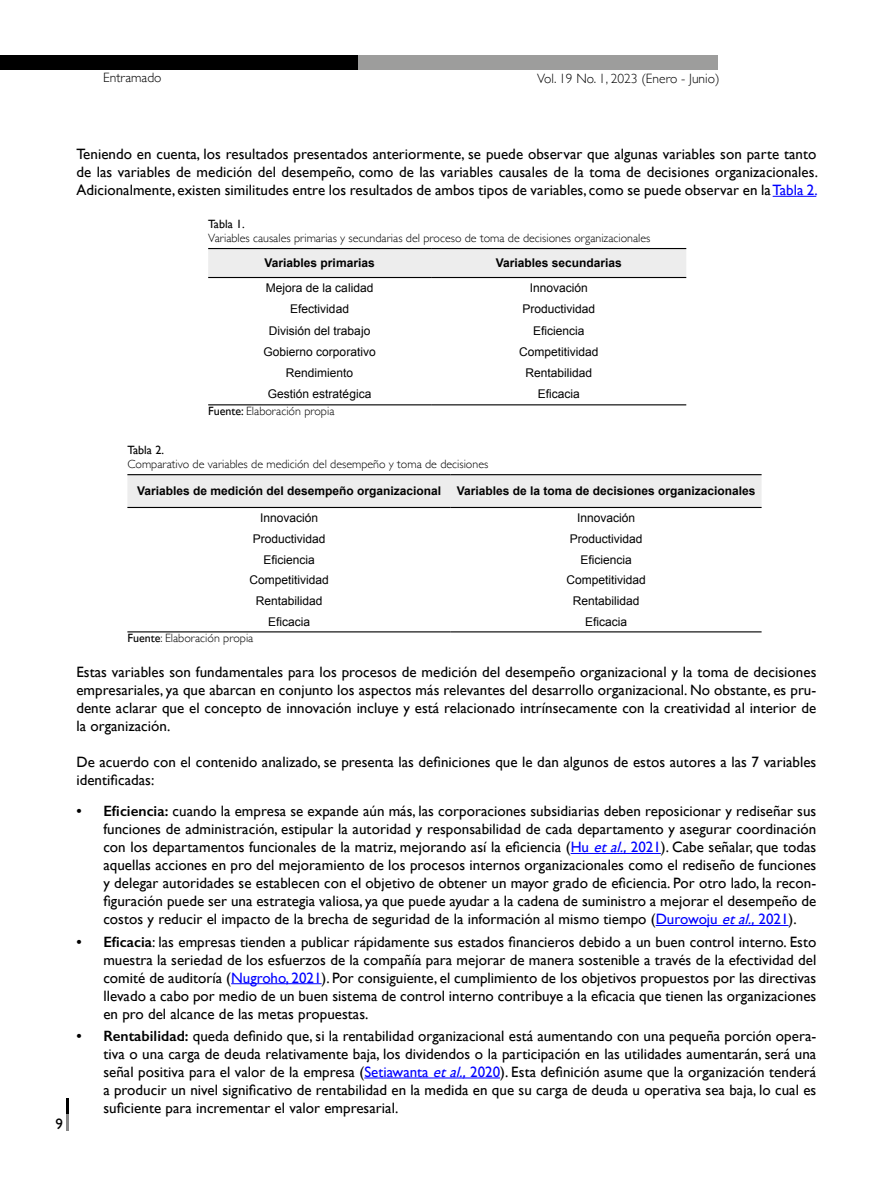
<style>
.page{position:relative;width:893px;height:1188px;background:#fff}
.page>*{position:absolute;margin:0;border:0;box-sizing:border-box;transform-origin:0 0}
.t1{font:15px/18px "Gill Sans";letter-spacing:.005em;color:#000;text-align:justify}
.t2{font:300 13.5px "Gill Sans";color:#000}
.t3{font:12px "Arial";color:#000}
.t4{font:300 12px "Gill Sans";color:#000}
.t5{font:700 12px "Arial";color:#000}
.t6{font:12px "Gill Sans";color:#000}
.s1{color:#00f}
.s2{font-weight:400}
.s3{font-weight:600}
.s4{font-style:italic;color:#00f}
</style>
<div class="page">
<svg style="left:66px;top:1099px;width:2px;height:31px"></svg>
<div style="left:358px;top:55px;width:360px;height:15px;background:#9d9d9c"></div>
<div style="left:0;top:55px;width:358px;height:15px;background:#000"></div>
<hr style="left:773px;top:196px;width:43px;height:1px;background:#00f">
<hr style="left:571px;top:853px;width:90px;height:1px;background:#00f">
<hr style="left:656px;top:925px;width:133px;height:1px;background:#00f">
<hr style="left:231px;top:983px;width:91px;height:1px;background:#00f">
<hr style="left:364px;top:1078px;width:136px;height:1px;background:#00f">
<svg style="left:208px;top:249px;width:478px;height:28px;background:#ebebeb"></svg>
<hr style="left:208px;top:248px;width:223px;height:1px;background:#000">
<hr style="left:431px;top:248px;width:255px;height:1px;background:#000">
<hr style="left:208px;top:277px;width:223px;height:1px;background:#000">
<hr style="left:431px;top:277px;width:255px;height:1px;background:#000">
<hr style="left:208px;top:404px;width:223px;height:1px;background:#000">
<hr style="left:431px;top:404px;width:255px;height:1px;background:#000">
<div style="left:127px;top:475px;width:635px;height:32px;background:#ededed"></div>
<hr style="left:127px;top:474px;width:324px;height:1px;background:#000">
<hr style="left:451px;top:474px;width:311px;height:1px;background:#000">
<hr style="left:127px;top:507px;width:324px;height:1px;background:#000">
<hr style="left:451px;top:507px;width:311px;height:1px;background:#000">
<hr style="left:127px;top:631px;width:324px;height:1px;background:#000">
<hr style="left:451px;top:631px;width:311px;height:1px;background:#000">
<p class="t2" style="left:103px;top:67px;width:60px">Entramado</p>
<p class="t2" style="left:537px;top:68px;width:184px">Vol. 19 No. 1, 2023 (Enero - Junio)</p>
<p class="t1" style="left:55px;top:1115px;width:9px">9</p>
<p class="t1" style="left:47px;top:1116px;width:17px">78</p>
<p class="t1" style="left:76px;top:145px;width:743px">Teniendo en cuenta, los resultados presentados anteriormente, se puede observar que algunas variables son parte tanto de las variables de medición del desempeño, como de las variables causales de la toma de decisiones organizacionales.<br>Adicionalmente, existen similitudes entre los resultados de ambos tipos de variables, como se puede observar en la <span class="s1">Tabla 2.</span></p>
<p class="t6" style="left:208px;top:216px;width:38px">Tabla 1.</p>
<p class="t4" style="left:208px;top:229px;width:444px">Variables causales primarias y secundarias del proceso de toma de decisiones organizacionales</p>
<p class="t5" style="left:265px;top:255px;width:112px">Variables primarias</p>
<p class="t5" style="left:496px;top:255px;width:128px">Variables secundarias</p>
<p class="t3" style="left:266px;top:280px;width:109px">Mejora de la calidad</p>
<p class="t3" style="left:530px;top:280px;width:60px">Innovación</p>
<p class="t3" style="left:290px;top:301px;width:60px">Efectividad</p>
<p class="t3" style="left:522px;top:301px;width:74px">Productividad</p>
<p class="t3" style="left:269px;top:323px;width:103px">División del trabajo</p>
<p class="t3" style="left:533px;top:323px;width:53px">Eficiencia</p>
<p class="t3" style="left:264px;top:344px;width:114px">Gobierno corporativo</p>
<p class="t3" style="left:519px;top:344px;width:81px">Competitividad</p>
<p class="t3" style="left:286px;top:365px;width:69px">Rendimiento</p>
<p class="t3" style="left:525px;top:365px;width:68px">Rentabilidad</p>
<p class="t3" style="left:268px;top:386px;width:105px">Gestión estratégica</p>
<p class="t3" style="left:538px;top:386px;width:44px">Eficacia</p>
<p class="t4" style="left:208px;top:402px;width:128px"><span class="s2">Fuente:</span> Elaboración propia</p>
<p class="t6" style="left:127px;top:443px;width:38px">Tabla 2.</p>
<p class="t4" style="left:127px;top:455px;width:362px">Comparativo de variables de medición del desempeño y toma de decisiones</p>
<p class="t5" style="left:137px;top:483px;width:306px">Variables de medición del desempeño organizacional</p>
<p class="t5" style="left:457px;top:483px;width:300px">Variables de la toma de decisiones organizacionales</p>
<p class="t3" style="left:260px;top:510px;width:60px">Innovación</p>
<p class="t3" style="left:577px;top:510px;width:60px">Innovación</p>
<p class="t3" style="left:253px;top:531px;width:74px">Productividad</p>
<p class="t3" style="left:570px;top:531px;width:74px">Productividad</p>
<p class="t3" style="left:263px;top:552px;width:53px">Eficiencia</p>
<p class="t3" style="left:580px;top:552px;width:53px">Eficiencia</p>
<p class="t3" style="left:249px;top:572px;width:81px">Competitividad</p>
<p class="t3" style="left:566px;top:572px;width:81px">Competitividad</p>
<p class="t3" style="left:256px;top:593px;width:68px">Rentabilidad</p>
<p class="t3" style="left:573px;top:593px;width:68px">Rentabilidad</p>
<p class="t3" style="left:268px;top:614px;width:44px">Eficacia</p>
<p class="t3" style="left:585px;top:614px;width:44px">Eficacia</p>
<p class="t4" style="left:127px;top:629px;width:128px"><span class="s2">Fuente</span>: Elaboración propia</p>
<p class="t1" style="left:76px;top:663px;width:742px">Estas variables son fundamentales para los procesos de medición del desempeño organizacional y la toma de decisiones empresariales, ya que abarcan en conjunto los aspectos más relevantes del desarrollo organizacional. No obstante, es pru&shy;dente aclarar que el concepto de innovación incluye y está relacionado intrínsecamente con la creatividad al interior de la organización.</p>
<p class="t1" style="left:76px;top:753px;width:741px">De acuerdo con el contenido analizado, se presenta las definiciones que le dan algunos de estos autores a las 7 variables identificadas:</p>
<p class="t1" style="left:103px;top:802px;width:714px;text-indent:-27px"><span class="s3">• Eficiencia:</span> cuando la empresa se expande aún más, las corporaciones subsidiarias deben reposicionar y rediseñar sus funciones de administración, estipular la autoridad y responsabilidad de cada departamento y asegurar coordinación con los departamentos funcionales de la matriz, mejorando así la eficiencia (<span class="s1">Hu</span> <span class="s4">etal.,</span><span class="s1">2021</span>). Cabe señalar, que todas aquellas acciones en pro del mejoramiento de los procesos internos organizacionales como el rediseño de funciones y delegar autoridades se establecen con el objetivo de obtener un mayor grado de eficiencia. Por otro lado, la recon&shy;figuración puede ser una estrategia valiosa, ya que puede ayudar a la cadena de suministro a mejorar el desempeño de costos y reducir el impacto de la brecha de seguridad de la información al mismo tiempo (<span class="s1">Durowoju</span> <span class="s4">etal.,</span><span class="s1">2021</span>).</p>
<p class="t1" style="left:103px;top:932px;width:714px;text-indent:-27px"><span class="s3">• Eficacia</span>: las empresas tienden a publicar rápidamente sus estados financieros debido a un buen control interno. Esto muestra la seriedad de los esfuerzos de la compañía para mejorar de manera sostenible a través de la efectividad del comité de auditoría (<span class="s1">Nugroho, 2021</span>). Por consiguiente, el cumplimiento de los objetivos propuestos por las directivas llevado a cabo por medio de un buen sistema de control interno contribuye a la eficacia que tienen las organizaciones en pro del alcance de las metas propuestas.</p>
<p class="t1" style="left:103px;top:1027px;width:714px;text-indent:-27px"><span class="s3">• Rentabilidad:</span> queda definido que, si la rentabilidad organizacional está aumentando con una pequeña porción opera&shy;tiva o una carga de deuda relativamente baja, los dividendos o la participación en las utilidades aumentarán, será una señal positiva para el valor de la empresa (<span class="s1">Setiawanta</span> <span class="s4">etal.,</span><span class="s1">2020</span>). Esta definición asume que la organización tenderá a producir un nivel significativo de rentabilidad en la medida en que su carga de deuda u operativa sea baja, lo cual es suficiente para incrementar el valor empresarial.</p>
</div>
